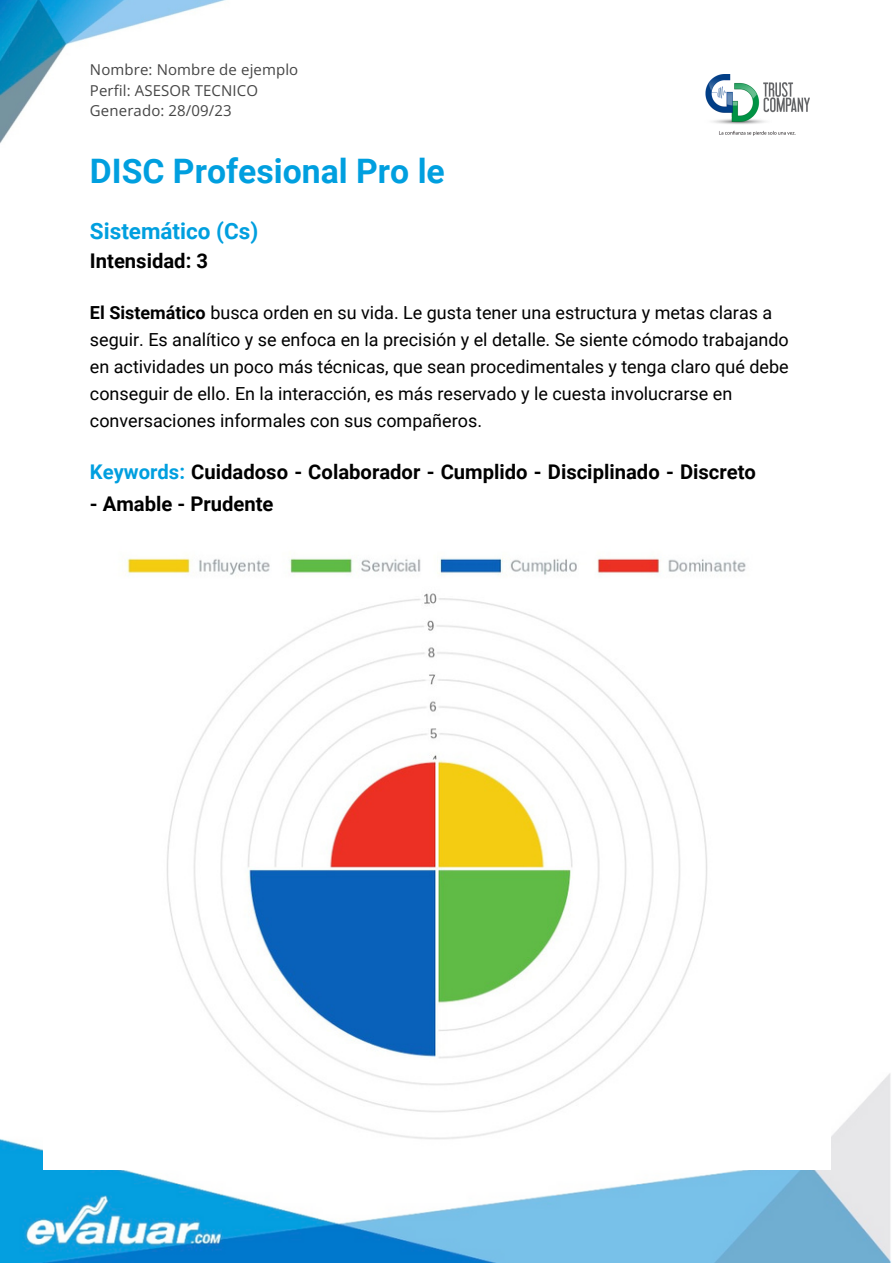
<style>
.page{position:relative;width:893px;height:1264px;background:#fff}
.page>*{position:absolute;margin:0;border:0;box-sizing:border-box;transform-origin:0 0}
.t1{font:700 33.75px "Roboto";color:#009fdf}
.t2{font:700 22.5px "Roboto";color:#009fdf}
.t3{font:700 20.25px "Roboto";color:#000}
.t4{font:18px/27px "Roboto";color:#000}
.t5{font:15px/20.2px "Open Sans";letter-spacing:.01em;color:#454545}
.s1{font-weight:700}
.s2{color:#009fdf}
</style>
<div class="page">
<img style="left:0;top:0;width:226px;height:144px">
<img style="left:705px;top:75px;width:104px;height:61px">
<img style="left:0;top:1073px;width:891px;height:189px">
<img style="left:43px;top:558px;width:787px;height:611px">
<p class="t5" style="left:90px;top:59px;width:210px">Nombre: Nombre de ejemplo<br>Perfil: ASESOR TECNICO<br>Generado: 28/09/23</p>
<p class="t1" style="left:90px;top:151px;width:356px">DISC Profesional Pro le</p>
<p class="t2" style="left:90px;top:218px;width:170px">Sistemático (Cs)</p>
<p class="t3" style="left:90px;top:249px;width:120px">Intensidad: 3</p>
<p class="t4" style="left:90px;top:299px;width:700px"><span class="s1">El Sistemático</span> busca orden en su vida. Le gusta tener una estructura y metas claras a seguir. Es analítico y se enfoca en la precisión y el detalle. Se siente cómodo trabajando en actividades un poco más técnicas, que sean procedimentales y tenga claro qué debe conseguir de ello. En la interacción, es más reservado y le cuesta involucrarse en conversaciones informales con sus compañeros.</p>
<p class="t3" style="left:90px;top:460px;width:667px"><span class="s2">Keywords:</span> Cuidadoso - Colaborador - Cumplido - Disciplinado - Discreto</p>
<p class="t3" style="left:90px;top:492px;width:185px">- Amable - Prudente</p>
</div>
